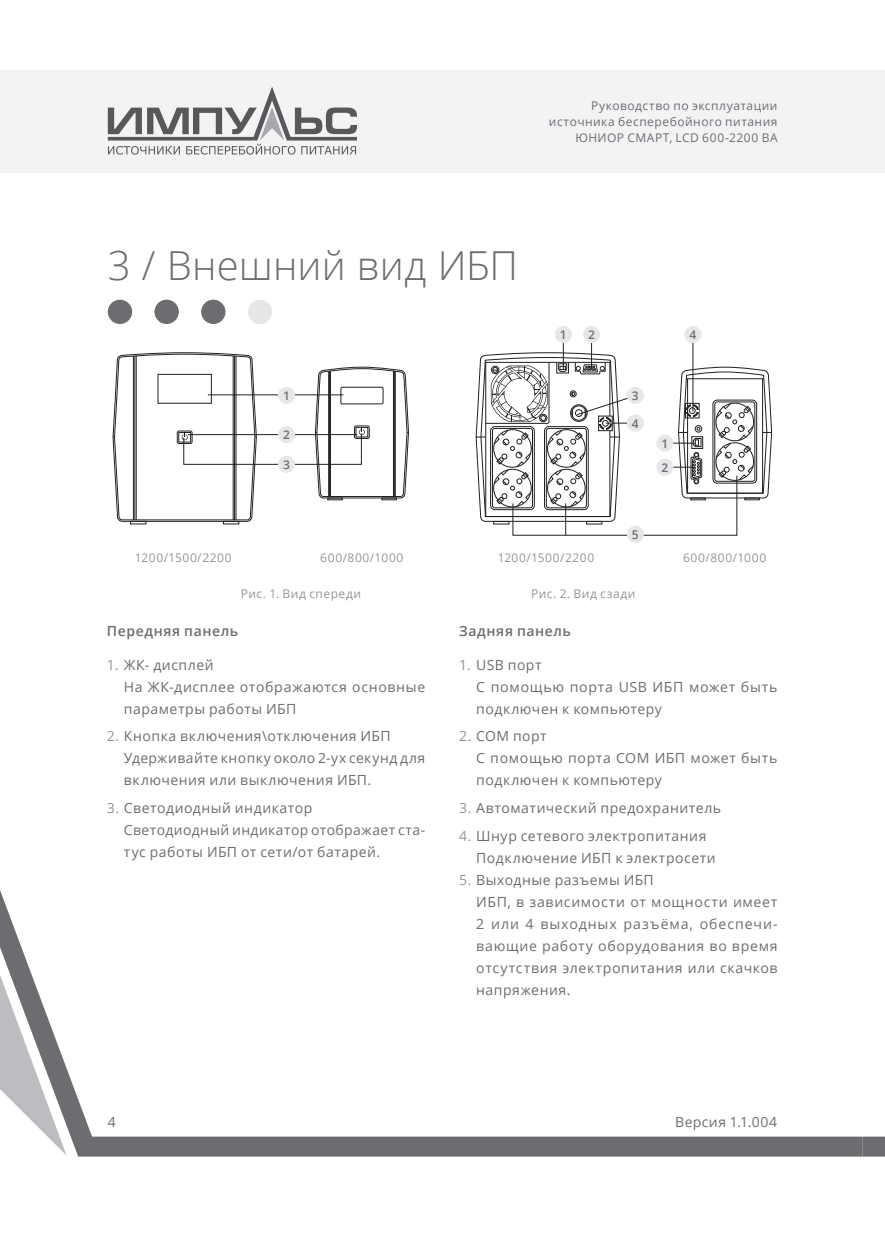
<style>
.page{position:relative;width:885px;height:1236px;background:#fff}
.page>*{position:absolute;margin:0;border:0;box-sizing:border-box;transform-origin:0 0}
.Раздел{font:300 40px "Open Sans";letter-spacing:.005em;color:#6c6d70}
._1234_маркеры{font:14px/22px "Open Sans";letter-spacing:.035em;color:#6c6d70}
.Заголовок{font:600 14px "Open Sans";letter-spacing:.045em;color:#6c6d70}
.t1{font:12px "Open Sans";letter-spacing:.045em;color:#939598}
.t2{font:12px/16px "Open Sans";letter-spacing:.04em;color:#6c6d70;text-align:right}
.Заголовок-2{font:600 12px "Open Sans";color:#6c6d70}
.s1{color:#939598}
</style>
<div class="page">
<svg style="left:0;top:890px;width:842px;height:267px"></svg>
<svg style="left:842px;top:1136px;width:42px;height:21px"></svg>
<svg style="left:112px;top:352px;width:297px;height:173px"></svg>
<hr style="left:591px;top:337px;width:1px;height:32px;background:#231f20">
<hr style="left:562px;top:337px;width:1px;height:32px;background:#231f20">
<hr style="left:692px;top:337px;width:1px;height:75px;background:#231f20">
<div style="left:278px;top:387px;width:17px;height:17px;background:#e6e7e9;border-radius:50%"></div>
<div style="left:278px;top:426px;width:17px;height:17px;background:#e6e7e9;border-radius:50%"></div>
<div style="left:278px;top:456px;width:17px;height:17px;background:#e6e7e9;border-radius:50%"></div>
<div style="left:583px;top:326px;width:17px;height:17px;background:#e6e7e9;border-radius:50%"></div>
<div style="left:554px;top:326px;width:17px;height:17px;background:#e6e7e9;border-radius:50%"></div>
<div style="left:684px;top:326px;width:17px;height:17px;background:#e6e7e9;border-radius:50%"></div>
<div style="left:626px;top:526px;width:17px;height:17px;background:#e6e7e9;border-radius:50%"></div>
<svg style="left:475px;top:347px;width:297px;height:189px"></svg>
<div style="left:626px;top:387px;width:17px;height:17px;background:#e6e7e9;border-radius:50%"></div>
<div style="left:656px;top:435px;width:17px;height:17px;background:#e6e7e9;border-radius:50%"></div>
<div style="left:656px;top:459px;width:17px;height:17px;background:#e6e7e9;border-radius:50%"></div>
<div style="left:108px;top:300px;width:24px;height:24px;background:#6c6d70;border-radius:50%"></div>
<div style="left:154px;top:300px;width:25px;height:24px;background:#6c6d70;border-radius:50%"></div>
<div style="left:201px;top:300px;width:24px;height:24px;background:#6c6d70;border-radius:50%"></div>
<div style="left:248px;top:300px;width:24px;height:24px;background:#e6e7e9;border-radius:50%"></div>
<div style="left:0;top:71px;width:884px;height:102px;background:#f2f3f4"></div>
<svg style="left:108px;top:87px;width:249px;height:68px"></svg>
<p class="t2" style="left:549px;top:98px;width:230px">Руководство по эксплуатации источника бесперебойного питания<br>ЮНИОР СМАРТ, LCD 600-2200 ВА</p>
<p class="Раздел" style="left:108px;top:238px;width:412px">3 / Внешний вид ИБП</p>
<p class="Заголовок-2" style="left:283px;top:387px;width:8px">1</p>
<p class="Заголовок-2" style="left:283px;top:427px;width:8px">2</p>
<p class="Заголовок-2" style="left:283px;top:456px;width:8px">3</p>
<p class="Заголовок-2" style="left:560px;top:326px;width:8px">1</p>
<p class="Заголовок-2" style="left:588px;top:326px;width:8px">2</p>
<p class="Заголовок-2" style="left:689px;top:326px;width:8px">4</p>
<p class="Заголовок-2" style="left:632px;top:387px;width:8px">3</p>
<p class="Заголовок-2" style="left:632px;top:415px;width:8px">4</p>
<p class="Заголовок-2" style="left:661px;top:435px;width:8px">1</p>
<p class="Заголовок-2" style="left:661px;top:459px;width:8px">2</p>
<p class="Заголовок-2" style="left:632px;top:526px;width:8px">5</p>
<p class="t1" style="left:135px;top:549px;width:98px">1200/1500/2200</p>
<p class="t1" style="left:320px;top:549px;width:85px">600/800/1000</p>
<p class="t1" style="left:497px;top:549px;width:98px">1200/1500/2200</p>
<p class="t1" style="left:683px;top:549px;width:85px">600/800/1000</p>
<p class="t1" style="left:531px;top:585px;width:106px">Рис. 2. Вид сзади</p>
<p class="t1" style="left:241px;top:585px;width:122px">Рис. 1. Вид спереди</p>
<p class="Заголовок" style="left:107px;top:622px;width:133px">Передняя панель</p>
<p class="_1234_маркеры" style="left:107px;top:653px;width:108px"><span class="s1">1.</span> ЖК- дисплей</p>
<p class="_1234_маркеры" style="left:124px;top:675px;width:303px">На ЖК-дисплее отображаются основные параметры работы ИБП</p>
<p class="_1234_маркеры" style="left:107px;top:725px;width:285px"><span class="s1">2.</span> Кнопка включения\отключения ИБП</p>
<p class="_1234_маркеры" style="left:124px;top:747px;width:303px">Удерживайте кнопку около 2-ух секунд для включения или выключения ИБП.</p>
<p class="_1234_маркеры" style="left:107px;top:796px;width:207px"><span class="s1">3.</span> Светодиодный индикатор</p>
<p class="_1234_маркеры" style="left:124px;top:818px;width:303px">Светодиодный индикатор отображает ста&shy;тус работы ИБП от сети/от батарей.</p>
<p class="Заголовок" style="left:459px;top:622px;width:113px">Задняя панель</p>
<p class="_1234_маркеры" style="left:459px;top:653px;width:84px"><span class="s1">1.</span> USB порт</p>
<p class="_1234_маркеры" style="left:476px;top:675px;width:303px">С помощью порта USB ИБП может быть подключен к компьютеру</p>
<p class="_1234_маркеры" style="left:459px;top:725px;width:89px"><span class="s1">2.</span> COM порт</p>
<p class="_1234_маркеры" style="left:476px;top:747px;width:303px">С помощью порта COM ИБП может быть подключен к компьютеру</p>
<p class="_1234_маркеры" style="left:459px;top:796px;width:263px"><span class="s1">3.</span> Автоматический предохранитель</p>
<p class="_1234_маркеры" style="left:459px;top:824px;width:249px"><span class="s1">4.</span> Шнур сетевого электропитания</p>
<p class="_1234_маркеры" style="left:476px;top:846px;width:241px">Подключение ИБП к электросети</p>
<p class="_1234_маркеры" style="left:459px;top:868px;width:196px"><span class="s1">5.</span> Выходные разъемы ИБП</p>
<p class="_1234_маркеры" style="left:476px;top:890px;width:303px;text-align:justify">ИБП, в зависимости от мощности имеет 2 или 4 выходных разъёма, обеспечи&shy;вающие работу оборудования во время отсутствия электропитания или скачков напряжения.</p>
<p class="_1234_маркеры" style="left:108px;top:1110px;width:10px">4</p>
<p class="_1234_маркеры" style="left:675px;top:1110px;width:103px">Версия 1.1.004</p>
</div>
